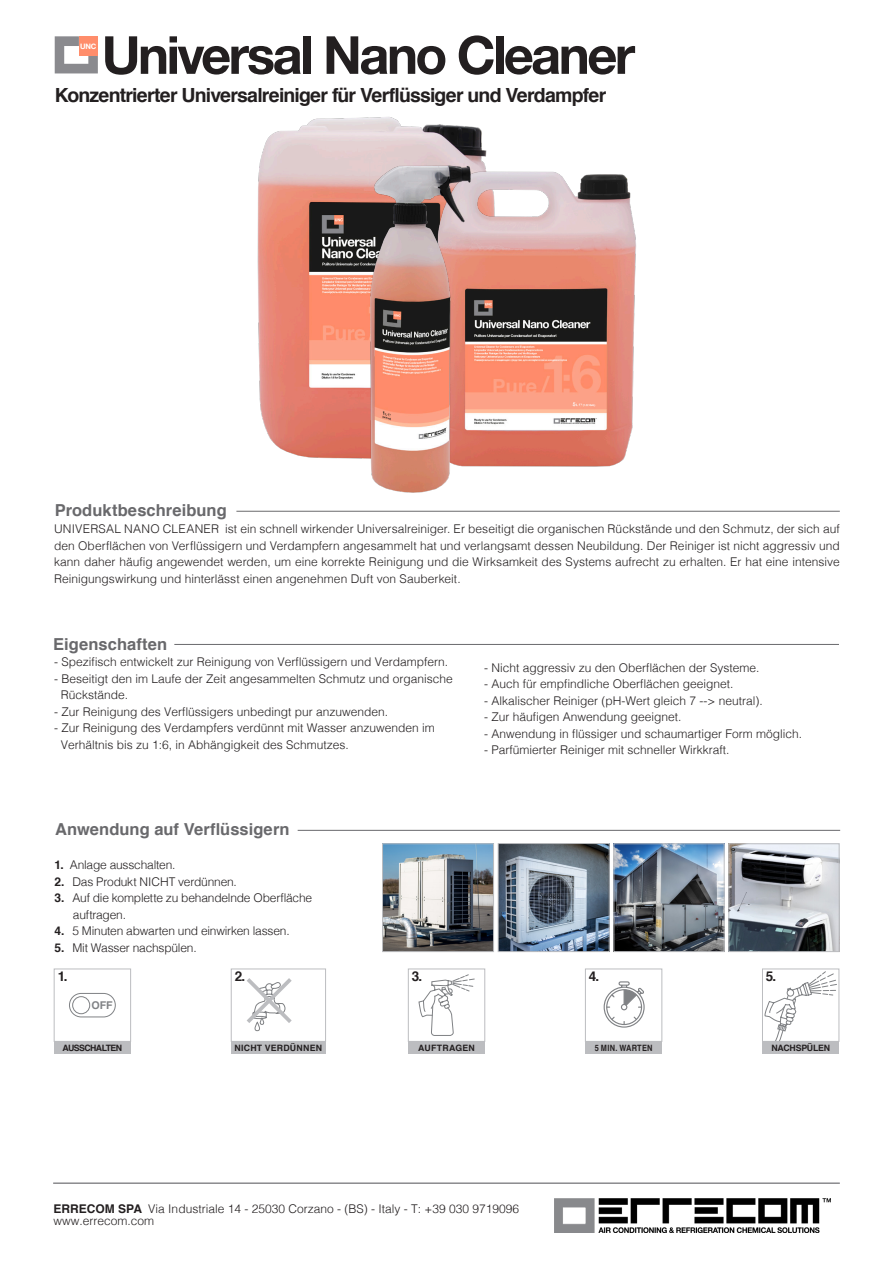
<style>
.page{position:relative;width:893px;height:1263px;background:#fff}
.page>*{position:absolute;margin:0;border:0;box-sizing:border-box;transform-origin:0 0}
.t1{font:700 52.5px "Helvetica Neue LT Std";letter-spacing:-.05em;color:#231f20}
.t2{font:700 19.5px "Helvetica";letter-spacing:-.04em;color:#231f20}
.t3{font:700 16.5px "Helvetica";color:#69696c}
.t4{font:700 13.5px "Helvetica";color:#231f20}
.t5{font:300 12px/16.5px "Helvetica";color:#231f20;text-align:justify}
.t6{font:700 10.65px "Helvetica";color:#808285}
.t7{font:700 8.7px "Helvetica";letter-spacing:.02em;color:#231f20}
.t8{font:700 8.7px "Helvetica";letter-spacing:-.065em;color:#231f20}
.t9{font:700 8.7px "Helvetica";letter-spacing:.02em;color:#231f20;scale:.85 1}
.t10{font:700 8.7px "Helvetica";letter-spacing:-.025em;color:#231f20}
.Titolo_Tabella{font:700 7.5px "Helvetica Neue LT Std";color:#fff}
.s1{font-weight:700}
</style>
<div class="page">
<img style="left:555px;top:1198px;width:276px;height:34px">
<hr style="left:53px;top:1182px;width:787px;height:2px;background:#8a8a8e">
<svg style="left:55px;top:36px;width:43px;height:37px"></svg>
<div style="left:79px;top:36px;width:19px;height:20px;background:#ff8d6b"></div>
<img style="left:257px;top:117px;width:230px;height:342px">
<img style="left:412px;top:163px;width:224px;height:304px">
<img style="left:364px;top:164px;width:113px;height:329px">
<hr style="left:236px;top:511px;width:604px;height:1px;background:#69696c">
<img style="left:384px;top:845px;width:108px;height:105px">
<div style="left:382px;top:843px;width:112px;height:109px;border:1px solid #bcbdc0"></div>
<img style="left:500px;top:845px;width:107px;height:105px">
<div style="left:498px;top:843px;width:111px;height:109px;border:1px solid #bcbdc0"></div>
<img style="left:616px;top:845px;width:106px;height:105px">
<div style="left:614px;top:843px;width:110px;height:109px;border:1px solid #bcbdc0"></div>
<img style="left:731px;top:845px;width:106px;height:105px">
<div style="left:729px;top:843px;width:110px;height:109px;border:1px solid #bcbdc0"></div>
<div style="left:54px;top:1041px;width:77px;height:12px;background:#bcbdc0"></div>
<svg style="left:69px;top:993px;width:47px;height:25px"></svg>
<div style="left:54px;top:969px;width:77px;height:72px;border:1px solid #bcbdc0"></div>
<div style="left:231px;top:1041px;width:95px;height:12px;background:#bcbdc0"></div>
<div style="left:231px;top:969px;width:95px;height:72px;border:1px solid #bcbdc0"></div>
<div style="left:408px;top:1041px;width:77px;height:12px;background:#bcbdc0"></div>
<svg style="left:418px;top:974px;width:57px;height:62px"></svg>
<div style="left:408px;top:969px;width:77px;height:72px;border:1px solid #bcbdc0"></div>
<div style="left:585px;top:1041px;width:77px;height:12px;background:#bcbdc0"></div>
<svg style="left:603px;top:981px;width:42px;height:47px"></svg>
<div style="left:585px;top:969px;width:77px;height:72px;border:1px solid #bcbdc0"></div>
<div style="left:762px;top:1041px;width:77px;height:12px;background:#bcbdc0"></div>
<svg style="left:764px;top:971px;width:73px;height:68px"></svg>
<div style="left:762px;top:969px;width:77px;height:72px;border:1px solid #bcbdc0"></div>
<hr style="left:298px;top:830px;width:542px;height:1px;background:#69696c">
<hr style="left:174px;top:644px;width:665px;height:1px;background:#69696c">
<svg style="left:247px;top:978px;width:45px;height:54px"></svg>
<p class="Titolo_Tabella" style="left:80px;top:41px;width:18px">UNC</p>
<p class="t1" style="left:102px;top:23px;width:535px">Universal Nano Cleaner</p>
<p class="t2" style="left:55px;top:79px;width:553px">Konzentrierter Universalreiniger für Verflüssiger und Verdampfer</p>
<p class="t3" style="left:55px;top:497px;width:173px">Produktbeschreibung</p>
<p class="t5" style="left:54px;top:520px;width:787px">UNIVERSAL NANO CLEANER ist ein schnell wirkender Universalreiniger. Er beseitigt die organischen Rückstände und den Schmutz, der sich auf den Oberflächen von Verflüssigern und Verdampfern angesammelt hat und verlangsamt dessen Neubildung. Der Reiniger ist nicht aggressiv und kann daher häufig angewendet werden, um eine korrekte Reinigung und die Wirksamkeit des Systems aufrecht zu erhalten. Er hat eine intensive Reinigungswirkung und hinterlässt einen angenehmen Duft von Sauberkeit.</p>
<p class="t3" style="left:53px;top:630px;width:116px">Eigenschaften</p>
<p class="t5" style="left:54px;top:653px;width:396px">- Spezifisch entwickelt zur Reinigung von Verflüssigern und Verdampfern.</p>
<p class="t5" style="left:54px;top:669px;width:400px">- Beseitigt den im Laufe der Zeit angesammelten Schmutz und organische</p>
<p class="t5" style="left:61px;top:686px;width:69px">Rückstände.</p>
<p class="t5" style="left:54px;top:702px;width:336px">- Zur Reinigung des Verflüssigers unbedingt pur anzuwenden.</p>
<p class="t5" style="left:54px;top:719px;width:382px">- Zur Reinigung des Verdampfers verdünnt mit Wasser anzuwenden im</p>
<p class="t5" style="left:61px;top:735px;width:290px">Verhältnis bis zu 1:6, in Abhängigkeit des Schmutzes.</p>
<p class="t5" style="left:484px;top:659px;width:277px">- Nicht aggressiv zu den Oberflächen der Systeme.</p>
<p class="t5" style="left:484px;top:675px;width:251px">- Auch für empfindliche Oberflächen geeignet.</p>
<p class="t5" style="left:484px;top:692px;width:280px">- Alkalischer Reiniger (pH-Wert gleich 7 --&gt; neutral).</p>
<p class="t5" style="left:484px;top:708px;width:199px">- Zur häufigen Anwendung geeignet.</p>
<p class="t5" style="left:484px;top:725px;width:320px">- Anwendung in flüssiger und schaumartiger Form möglich.</p>
<p class="t5" style="left:484px;top:741px;width:247px">- Parfümierter Reiniger mit schneller Wirkkraft.</p>
<p class="t3" style="left:55px;top:816px;width:236px">Anwendung auf Verflüssigern</p>
<p class="t5" style="left:54px;top:856px;width:123px"><span class="s1">1.</span> Anlage ausschalten.</p>
<p class="t5" style="left:54px;top:872px;width:184px"><span class="s1">2.</span> Das Produkt NICHT verdünnen.</p>
<p class="t5" style="left:54px;top:889px;width:259px"><span class="s1">3.</span> Auf die komplette zu behandelnde Oberfläche</p>
<p class="t5" style="left:73px;top:905px;width:55px">auftragen.</p>
<p class="t5" style="left:54px;top:922px;width:237px"><span class="s1">4.</span> 5 Minuten abwarten und einwirken lassen.</p>
<p class="t5" style="left:54px;top:938px;width:144px"><span class="s1">5.</span> Mit Wasser nachspülen.</p>
<p class="t4" style="left:58px;top:966px;width:11px">1.</p>
<p class="t4" style="left:235px;top:966px;width:12px">2.</p>
<p class="t6" style="left:91px;top:997px;width:23px">OFF</p>
<p class="t8" style="left:63px;top:1040px;width:61px">AUSSCHALTEN</p>
<p class="t7" style="left:234px;top:1040px;width:89px">NICHT VERDÜNNEN</p>
<p class="t4" style="left:412px;top:966px;width:12px">3.</p>
<p class="t7" style="left:418px;top:1040px;width:58px">AUFTRAGEN</p>
<p class="t4" style="left:589px;top:966px;width:12px">4.</p>
<p class="t9" style="left:595px;top:1040px;width:69px">5 MIN. WARTEN</p>
<p class="t4" style="left:766px;top:966px;width:12px">5.</p>
<p class="t10" style="left:771px;top:1040px;width:60px">NACHSPÜLEN</p>
<p class="t5" style="left:54px;top:1199px;width:467px"><span class="s1">ERRECOM SPA</span> Via Industriale 14 - 25030 Corzano - (BS) - Italy - T: +39 030 9719096</p>
<p class="t5" style="left:54px;top:1211px;width:102px">www.errecom.com</p>
</div>
